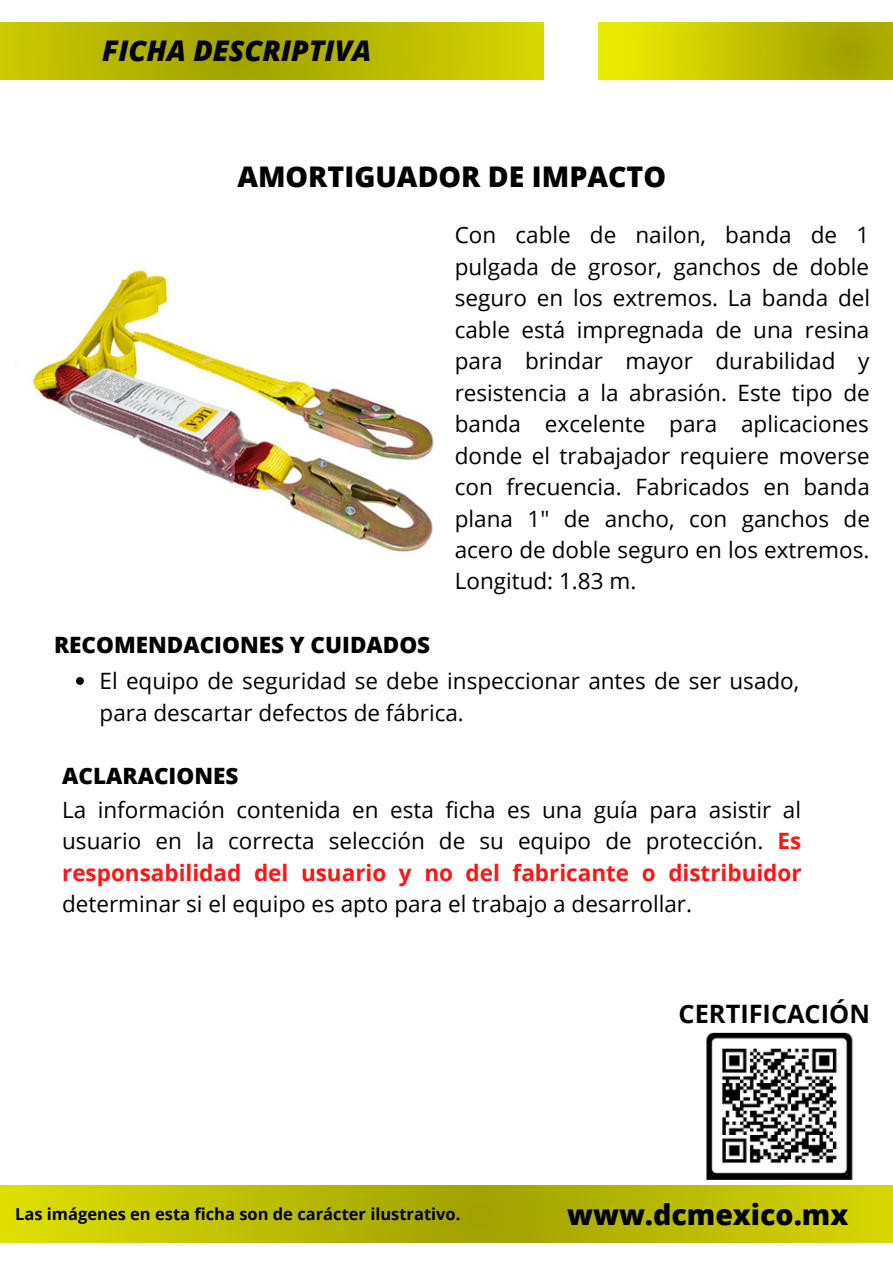
<style>
.page{position:relative;width:893px;height:1264px;background:#fff}
.page>*{position:absolute;margin:0;border:0;box-sizing:border-box;transform-origin:0 0}
.t1{font:800 28.5px "Open Sans";color:#000}
.t2{font:italic 800 28.5px "Open Sans";color:#000}
.t3{font:700 25.35px "Open Sans";color:#000}
.t4{font:22.5px/31.5px "Open Sans";color:#000;text-align:justify}
.t5{font:800 22.5px "Open Sans";color:#000}
.t6{font:700 16.5px "Open Sans";color:#000}
.s1{font-weight:700;color:#ff1616}
</style>
<div class="page">
<img style="left:0;top:1185px;width:892px;height:57px">
<img style="left:0;top:22px;width:543px;height:57px">
<img style="left:598px;top:22px;width:294px;height:58px">
<img style="left:32px;top:269px;width:402px;height:283px">
<svg style="left:76px;top:677px;width:8px;height:8px"></svg>
<img style="left:706px;top:1032px;width:147px;height:147px">
<p class="t2" style="left:102px;top:31px;width:271px">FICHA DESCRIPTIVA</p>
<p class="t1" style="left:237px;top:157px;width:430px">AMORTIGUADOR DE IMPACTO</p>
<p class="t4" style="left:454px;top:218px;width:417px">Con cable de nailon, banda de 1 pulgada de grosor, ganchos de doble seguro en los extremos. La banda del cable está impregnada de una resina para brindar mayor durabilidad y resistencia a la abrasión. Este tipo de banda excelente para aplicaciones donde el trabajador requiere moverse con frecuencia. Fabricados en banda plana 1" de ancho, con ganchos de acero de doble seguro en los extremos.<br>Longitud: 1.83 m.</p>
<p class="t5" style="left:54px;top:628px;width:377px">RECOMENDACIONES Y CUIDADOS</p>
<p class="t4" style="left:100px;top:665px;width:701px">El equipo de seguridad se debe inspeccionar antes de ser usado, para descartar defectos de fábrica.</p>
<p class="t5" style="left:62px;top:759px;width:178px">ACLARACIONES</p>
<p class="t4" style="left:62px;top:793px;width:741px">La información contenida en esta ficha es una guía para asistir al usuario en la correcta selección de su equipo de protección. <span class="s1">Es responsabilidad del usuario y no del fabricante o distribuidor</span></p>
<p class="t4" style="left:62px;top:887px;width:631px">determinar si el equipo es apto para el trabajo a desarrollar.</p>
<p class="t6" style="left:15px;top:1202px;width:447px">Las imágenes en esta ficha son de carácter ilustrativo.</p>
<p class="t3" style="left:678px;top:996px;width:193px">CERTIFICACIÓN</p>
<p class="t1" style="left:567px;top:1194px;width:282px">www.dcmexico.mx</p>
</div>
